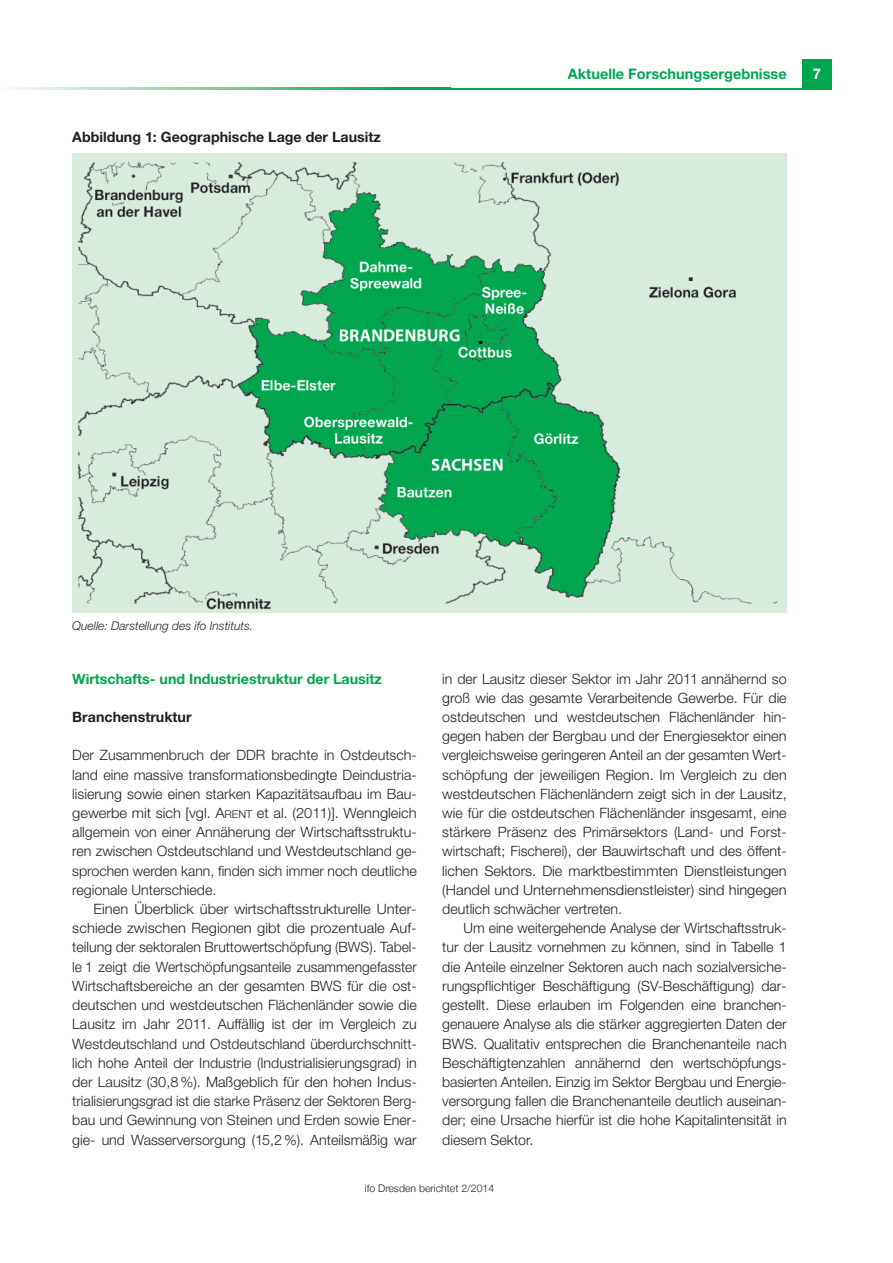
<style>
.page{position:relative;width:893px;height:1263px;background:#fff}
.page>*{position:absolute;margin:0;border:0;box-sizing:border-box;transform-origin:0 0}
.t1{font:700 14.7px "Helvetica Neue";color:#fff}
.t2{font:700 14.55px "Helvetica Neue";color:#00a54f}
.t3{font:300 14.25px/19.2px "Helvetica Neue";color:#231f20;text-align:justify}
.t4{font:700 14.25px "Helvetica Neue";color:#231f20}
.t5{font:700 14.25px "Helvetica Neue";color:#00a54f}
.t6{font:italic 300 12px "Helvetica Neue";color:#231f20}
.t7{font:300 10.5px "Helvetica Neue";color:#231f20}
.s1{font-size:10.65px}
</style>
<div class="page">
<div style="left:802px;top:60px;width:30px;height:29px;background:#00a54f"></div>
<hr style="left:448px;top:88px;width:384px;height:1px;background:#00a54f">
<svg style="left:11px;top:88px;width:437px;height:1px"></svg>
<img style="left:72px;top:153px;width:715px;height:460px">
<p class="t4" style="left:72px;top:132px;width:310px">Abbildung 1: Geographische Lage der Lausitz</p>
<p class="t2" style="left:568px;top:68px;width:220px">Aktuelle Forschungsergebnisse</p>
<p class="t1" style="left:813px;top:68px;width:10px">7</p>
<p class="t6" style="left:72px;top:621px;width:182px">Quelle: Darstellung des ifo Instituts.</p>
<p class="t5" style="left:72px;top:673px;width:311px">Wirtschafts- und Industriestruktur der Lausitz</p>
<p class="t4" style="left:72px;top:712px;width:121px">Branchenstruktur</p>
<p class="t3" style="left:72px;top:747px;width:346px">Der Zusammenbruch der DDR brachte in Ostdeutsch&shy;land eine massive transformationsbedingte Deindustria&shy;lisierung sowie einen starken Kapazitätsaufbau im Bau&shy;gewerbe mit sich [vgl. A<span class="s1">RENT</span> et al. (2011)]. Wenngleich allgemein von einer Annäherung der Wirtschaftsstruktu&shy;ren zwischen Ostdeutschland und Westdeutschland ge&shy;sprochen werden kann, finden sich immer noch deutliche regionale Unterschiede.</p>
<p class="t3" style="left:72px;top:901px;width:346px;text-indent:21px">Einen Überblick über wirtschaftsstrukturelle Unter&shy;schiede zwischen Regionen gibt die prozentuale Auf&shy;teilung der sektoralen Bruttowertschöpfung (BWS). Tabel&shy;le 1 zeigt die Wertschöpfungsanteile zusammengefasster Wirtschaftsbereiche an der gesamten BWS für die ost&shy;deutschen und westdeutschen Flächenländer sowie die Lausitz im Jahr 2011. Auffällig ist der im Vergleich zu Westdeutschland und Ostdeutschland überdurchschnitt&shy;lich hohe Anteil der Industrie (Industrialisierungsgrad) in der Lausitz (30,8%). Maßgeblich für den hohen Indus&shy;trialisierungsgrad ist die starke Präsenz der Sektoren Berg&shy;bau und Gewinnung von Steinen und Erden sowie Ener&shy;gie- und Wasserversorgung (15,2%). Anteilsmäßig war</p>
<p class="t3" style="left:442px;top:670px;width:346px">in der Lausitz dieser Sektor im Jahr 2011 annähernd so groß wie das gesamte Verarbeitende Gewerbe. Für die ostdeutschen und westdeutschen Flächenländer hin&shy;gegen haben der Bergbau und der Energiesektor einen vergleichsweise geringeren Anteil an der gesamten Wert&shy;schöpfung der jeweiligen Region. Im Vergleich zu den westdeutschen Flächenländern zeigt sich in der Lausitz, wie für die ostdeutschen Flächenländer insgesamt, eine stärkere Präsenz des Primärsektors (Land- und Forst&shy;wirtschaft; Fischerei), der Bauwirtschaft und des öffent&shy;lichen Sektors. Die marktbestimmten Dienstleistungen (Handel und Unternehmensdienstleister) sind hingegen deutlich schwächer vertreten.</p>
<p class="t3" style="left:442px;top:920px;width:346px;text-indent:21px">Um eine weitergehende Analyse der Wirtschaftsstruk&shy;tur der Lausitz vornehmen zu können, sind in Tabelle 1 die Anteile einzelner Sektoren auch nach sozialversiche&shy;rungspflichtiger Beschäftigung (SV-Beschäftigung) dar&shy;gestellt. Diese erlauben im Folgenden eine branchen&shy;genauere Analyse als die stärker aggregierten Daten der BWS. Qualitativ entsprechen die Branchenanteile nach Beschäftigtenzahlen annähernd den wertschöpfungs&shy;basierten Anteilen. Einzig im Sektor Bergbau und Energie&shy;versorgung fallen die Branchenanteile deutlich auseinan&shy;der; eine Ursache hierfür ist die hohe Kapitalintensität in diesem Sektor.</p>
<p class="t7" style="left:365px;top:1182px;width:131px">ifo Dresden berichtet 2/2014</p>
</div>
